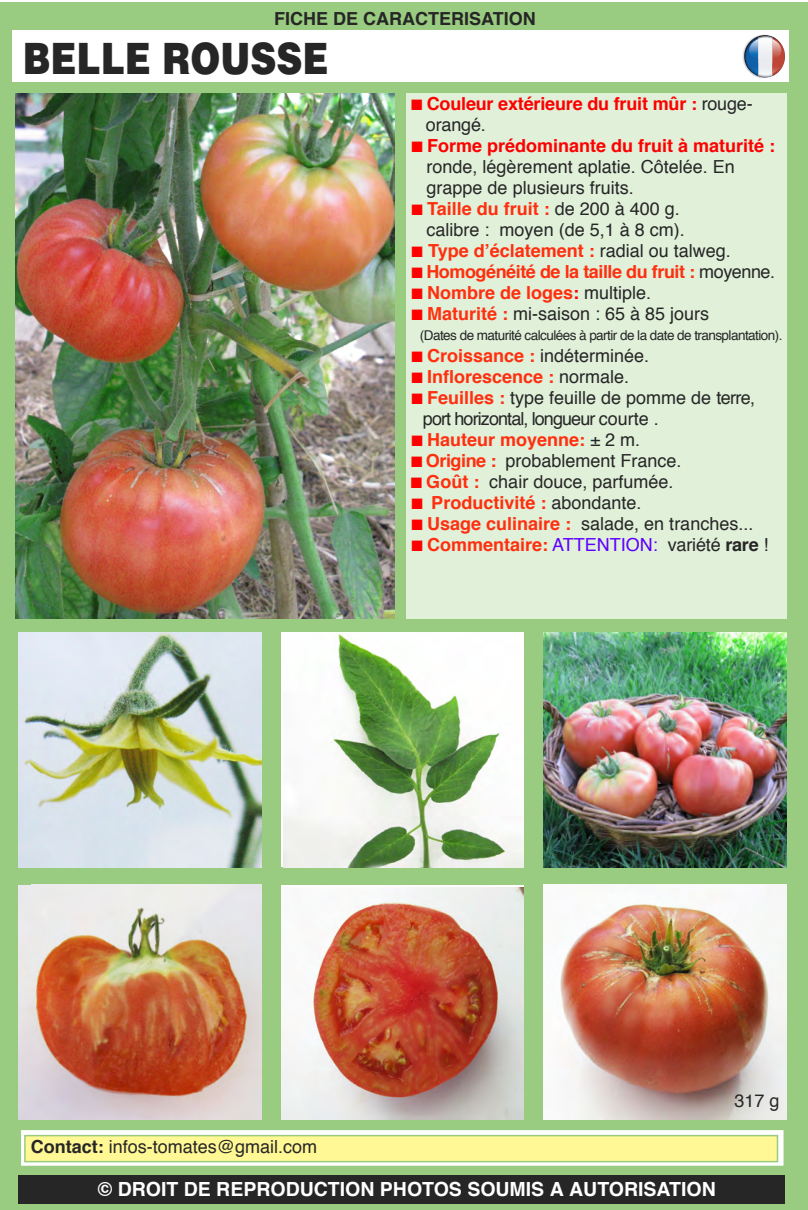
<style>
.page{position:relative;width:808px;height:1210px;background:#fff}
.page>*{position:absolute;margin:0;border:0;box-sizing:border-box;transform-origin:0 0}
.t1{font:900 43.2px "Helvetica";color:#272627;scale:.83 1}
.t2{font:700 19.5px "Helvetica";color:#fff}
.t3{font:18px/21px "Helvetica";color:#272627}
.t4{font:700 18px "Helvetica";color:#ff2f0f}
.t5{font:18px/21px "Helvetica";letter-spacing:-.035em;color:#272627}
.t6{font:700 18px/21px "Helvetica";letter-spacing:-.01em;color:#f00}
.t7{font:700 18px "Helvetica";letter-spacing:-.025em;color:#ff2f0f}
.t8{font:700 18px "Helvetica";color:#272627}
.t9{font:13.5px "Helvetica";letter-spacing:-.04em;color:#272627}
.s1{font-weight:400;color:#272627}
.s2{color:#f00}
.s3{font-weight:700;color:#f00}
.s4{font-weight:700;color:#ff2f0f}
.s5{font-weight:400;color:#5f00ff}
.s6{color:#272627}
.s7{font-weight:700}
</style>
<div class="page">
<div style="left:0;top:3px;width:808px;height:1207px;background:#99cc80"></div>
<div style="left:12px;top:31px;width:776px;height:51px;background:#fff"></div>
<div style="left:19px;top:1175px;width:766px;height:29px;background:#272627"></div>
<img style="left:16px;top:93px;width:378px;height:526px">
<img style="left:19px;top:632px;width:242px;height:235px">
<img style="left:283px;top:632px;width:240px;height:235px">
<img style="left:19px;top:885px;width:242px;height:235px">
<img style="left:281px;top:887px;width:243px;height:233px">
<img style="left:544px;top:632px;width:242px;height:235px">
<img style="left:544px;top:885px;width:242px;height:235px">
<svg style="left:742px;top:35px;width:43px;height:43px"></svg>
<svg style="left:744px;top:35px;width:41px;height:42px"></svg>
<svg style="left:23px;top:1132px;width:759px;height:32px;background:#f4f9f1"></svg>
<div style="left:20px;top:1129px;width:765px;height:38px;border:2px solid #99cc80"></div>
<div style="left:26px;top:1136px;width:751px;height:25px;background:#fff894"></div>
<div style="left:24px;top:1135px;width:754px;height:27px;border:2px solid #99cc80"></div>
<div style="left:407px;top:93px;width:380px;height:526px;background:#e0f0d9"></div>
<p class="t8" style="left:274px;top:11px;width:263px">FICHE DE CARACTERISATION</p>
<h1 class="t1" style="left:23px;top:34px;width:370px">BELLE ROUSSE</h1>
<p class="t6" style="left:426px;top:94px;width:328px;text-indent:-15px">■ Couleur extérieure du fruit mûr : <span class="s1">rouge&shy;orangé.</span></p>
<p class="t3" style="left:427px;top:136px;width:350px;text-indent:-15px"><span class="s2">■</span> <span class="s3">Forme prédominante du fruit à maturité : </span>ronde, légèrement aplatie. Côtelée. En grappe de plusieurs fruits.</p>
<p class="t3" style="left:412px;top:199px;width:275px;text-align:right"><span class="s2">■</span> <span class="s4">Taille du fruit :</span> de 200 à 400 g. calibre : moyen (de 5,1 à 8 cm).</p>
<p class="t4" style="left:412px;top:243px;width:321px"><span class="s2">■</span> Type d’éclatement : <span class="s1">radial ou talweg.</span></p>
<p class="t7" style="left:412px;top:264px;width:365px"><span class="s2">■</span> Homogénéité de la taille du fruit : <span class="s1">moyenne.</span></p>
<p class="t4" style="left:412px;top:285px;width:241px"><span class="s2">■</span> Nombre de loges<span class="s2">:</span> <span class="s1">multiple.</span></p>
<p class="t3" style="left:412px;top:304px;width:299px"><span class="s2">■</span> <span class="s4">Maturité :</span> mi-saison : 65 à 85 jours</p>
<p class="t9" style="left:420px;top:330px;width:364px">(Dates de maturité calculées à partir de la date de transplantation).</p>
<p class="t3" style="left:412px;top:346px;width:239px"><span class="s2">■</span> <span class="s4">Croissance :</span> indéterminée.</p>
<p class="t4" style="left:412px;top:369px;width:219px"><span class="s2">■</span> Inflorescence : <span class="s1">normale.</span></p>
<p class="t5" style="left:423px;top:388px;width:334px;text-indent:-11px"><span class="s2">■</span> <span class="s4">Feuilles :</span> type feuille de pomme de terre, port horizontal, longueur courte .</p>
<p class="t4" style="left:412px;top:432px;width:230px"><span class="s2">■</span> Hauteur moyenne: <span class="s1">± 2 m.</span></p>
<p class="t3" style="left:411px;top:451px;width:272px"><span class="s2">■</span> <span class="s4">Origine :</span> probablement France.</p>
<p class="t3" style="left:411px;top:472px;width:264px"><span class="s2">■</span> <span class="s4">Goût :</span> chair douce, parfumée.</p>
<p class="t4" style="left:412px;top:495px;width:231px"><span class="s2">■</span> Productivité : <span class="s1">abondante.</span></p>
<p class="t3" style="left:412px;top:514px;width:343px"><span class="s2">■</span> <span class="s4">Usage culinaire :</span> salade, en tranches...</p>
<p class="t4" style="left:412px;top:538px;width:358px"><span class="s2">■</span> Commentaire: <span class="s5">ATTENTION:</span> <span class="s1">variété</span> <span class="s6">rare</span> <span class="s1">!</span></p>
<p class="t3" style="left:31px;top:1137px;width:288px"><span class="s7">Contact:</span> infos-tomates@gmail.com</p>
<p class="t3" style="left:734px;top:1092px;width:47px">317 g</p>
<p class="t2" style="left:98px;top:1181px;width:619px">© DROIT DE REPRODUCTION PHOTOS SOUMIS A AUTORISATION</p>
</div>
